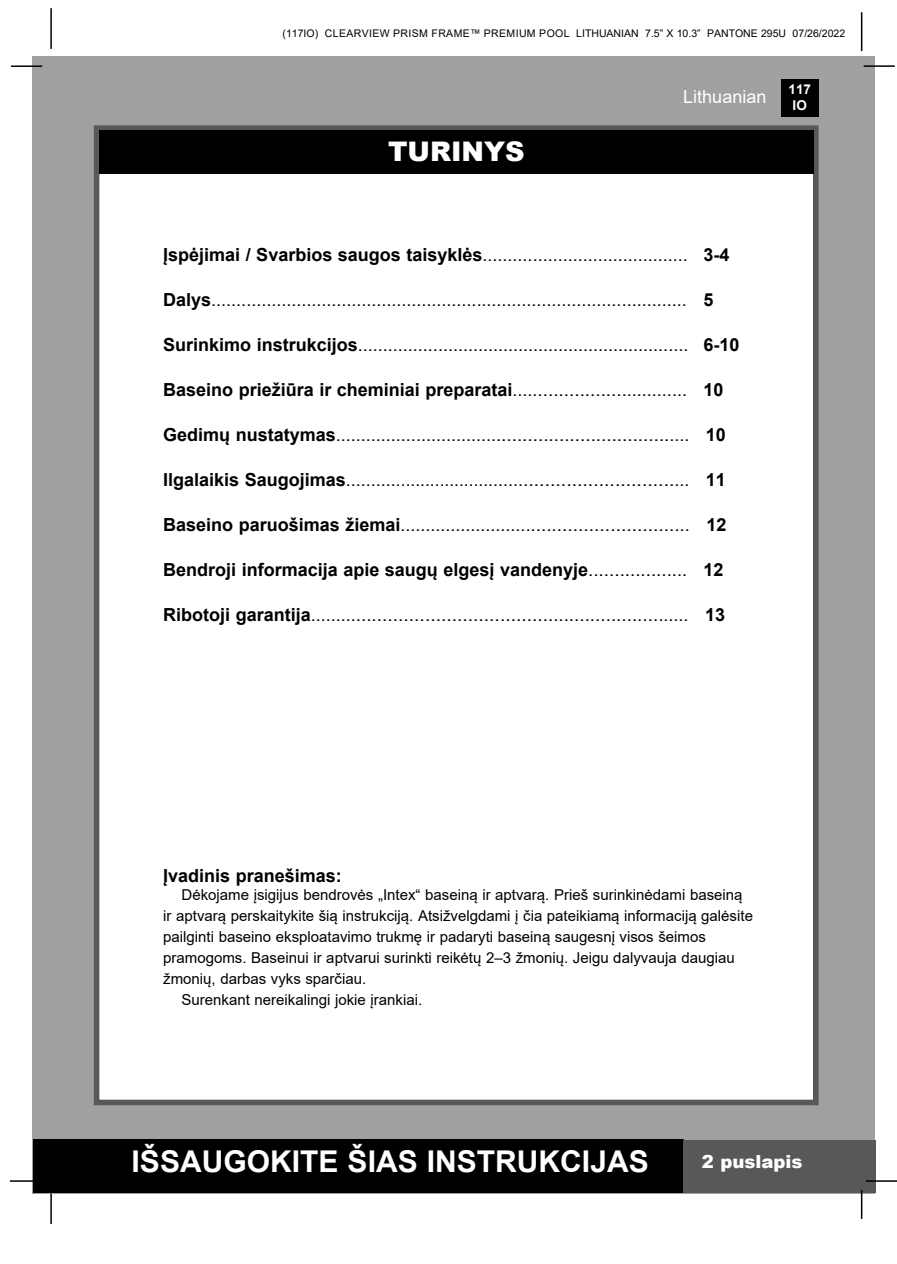
<style>
.page{position:relative;width:897px;height:1264px;background:#fff}
.page>*{position:absolute;margin:0;border:0;box-sizing:border-box;transform-origin:0 0}
.t1{font:700 30px "Arial";color:#fff}
.t2{font:900 27px "Arial";color:#fff}
.t3{font:18px "Arial";color:#000}
.t4{font:700 18px "Arial";color:#000}
.t5{font:18px "Arial";color:#fff}
.t6{font:900 18px "Arial";color:#fff}
.t7{font:15px "Arial";color:#000}
.t8{font:700 13.5px/16.2px "Arial";color:#fff;text-align:center}
.t9{font:10.5px "Arial";color:#000}
.s1{font-weight:700}
.s2{font-weight:400}
</style>
<div class="page">
<div style="left:33px;top:56px;width:842px;height:1137px;background:#9fa0a0"></div>
<div style="left:780px;top:79px;width:38px;height:38px;background:#000"></div>
<hr style="left:863px;top:65px;width:31px;height:2px;background:#000">
<hr style="left:50px;top:8px;width:2px;height:41px;background:#000">
<hr style="left:860px;top:12px;width:2px;height:39px;background:#000">
<div style="left:33px;top:1140px;width:650px;height:53px;background:#000"></div>
<div style="left:682px;top:1140px;width:193px;height:53px;background:#595757"></div>
<hr style="left:865px;top:1180px;width:31px;height:1px;background:#000">
<hr style="left:860px;top:1189px;width:2px;height:30px;background:#000">
<hr style="left:50px;top:1193px;width:2px;height:31px;background:#000">
<hr style="left:10px;top:1180px;width:31px;height:1px;background:#000">
<hr style="left:11px;top:65px;width:31px;height:2px;background:#000">
<div style="left:94px;top:125px;width:724px;height:980px;background:#fff;border:6px solid #595757"></div>
<div style="left:99px;top:130px;width:714px;height:44px;background:#000"></div>
<p class="t9" style="left:282px;top:26px;width:564px">(117IO) CLEARVIEW PRISM FRAME™ PREMIUM POOL LITHUANIAN 7.5” X 10.3” PANTONE 295U 07/26/2022</p>
<h2 class="t2" style="left:388px;top:132px;width:138px">TURINYS</h2>
<p class="t5" style="left:683px;top:84px;width:85px">Lithuanian</p>
<p class="t8" style="left:788px;top:81px;width:24px">117<br>IO</p>
<p class="t3" style="left:163px;top:243px;width:568px"><span class="s1">Įspėjimai / Svarbios saugos taisyklės</span>......................................... <span class="s1">3-4</span></p>
<p class="t3" style="left:163px;top:288px;width:551px"><span class="s1">Dalys</span>............................................................................................... <span class="s1">5</span></p>
<p class="t3" style="left:163px;top:333px;width:578px"><span class="s1">Surinkimo instrukcijos</span>.................................................................. <span class="s1">6-10</span></p>
<p class="t4" style="left:163px;top:377px;width:561px">Baseino priežiūra ir cheminiai preparatai<span class="s2">..................................</span> 10</p>
<p class="t3" style="left:163px;top:423px;width:564px"><span class="s1">Gedimų nustatymas</span>..................................................................... <span class="s1">10</span></p>
<p class="t3" style="left:163px;top:468px;width:564px"><span class="s1">Ilgalaikis Saugojimas</span>................................................................... <span class="s1">11</span></p>
<p class="t3" style="left:163px;top:513px;width:564px"><span class="s1">Baseino paruošimas žiemai</span>........................................................ <span class="s1">12</span></p>
<p class="t4" style="left:163px;top:557px;width:562px">Bendroji informacija apie saugų elgesį vandenyje<span class="s2">...................</span> 12</p>
<p class="t3" style="left:163px;top:603px;width:563px"><span class="s1">Ribotoji garantija</span>........................................................................ <span class="s1">13</span></p>
<p class="t4" style="left:163px;top:862px;width:180px">Įvadinis pranešimas:</p>
<p class="t7" style="left:181px;top:884px;width:562px">Dėkojame įsigijus bendrovės „Intex“ baseiną ir aptvarą. Prieš surinkinėdami baseiną</p>
<p class="t7" style="left:163px;top:905px;width:591px">ir aptvarą perskaitykite šią instrukciją. Atsižvelgdami į čia pateikiamą informaciją galėsite</p>
<p class="t7" style="left:163px;top:926px;width:544px">pailginti baseino eksploatavimo trukmę ir padaryti baseiną saugesnį visos šeimos</p>
<p class="t7" style="left:163px;top:947px;width:573px">pramogoms. Baseinui ir aptvarui surinkti reikėtų 2–3 žmonių. Jeigu dalyvauja daugiau</p>
<p class="t7" style="left:163px;top:968px;width:204px">žmonių, darbas vyks sparčiau.</p>
<p class="t7" style="left:181px;top:989px;width:242px">Surenkant nereikalingi jokie įrankiai.</p>
<h1 class="t1" style="left:132px;top:1140px;width:518px">IŠSAUGOKITE ŠIAS INSTRUKCIJAS</h1>
<p class="t6" style="left:701px;top:1149px;width:102px">2 puslapis</p>
</div>
